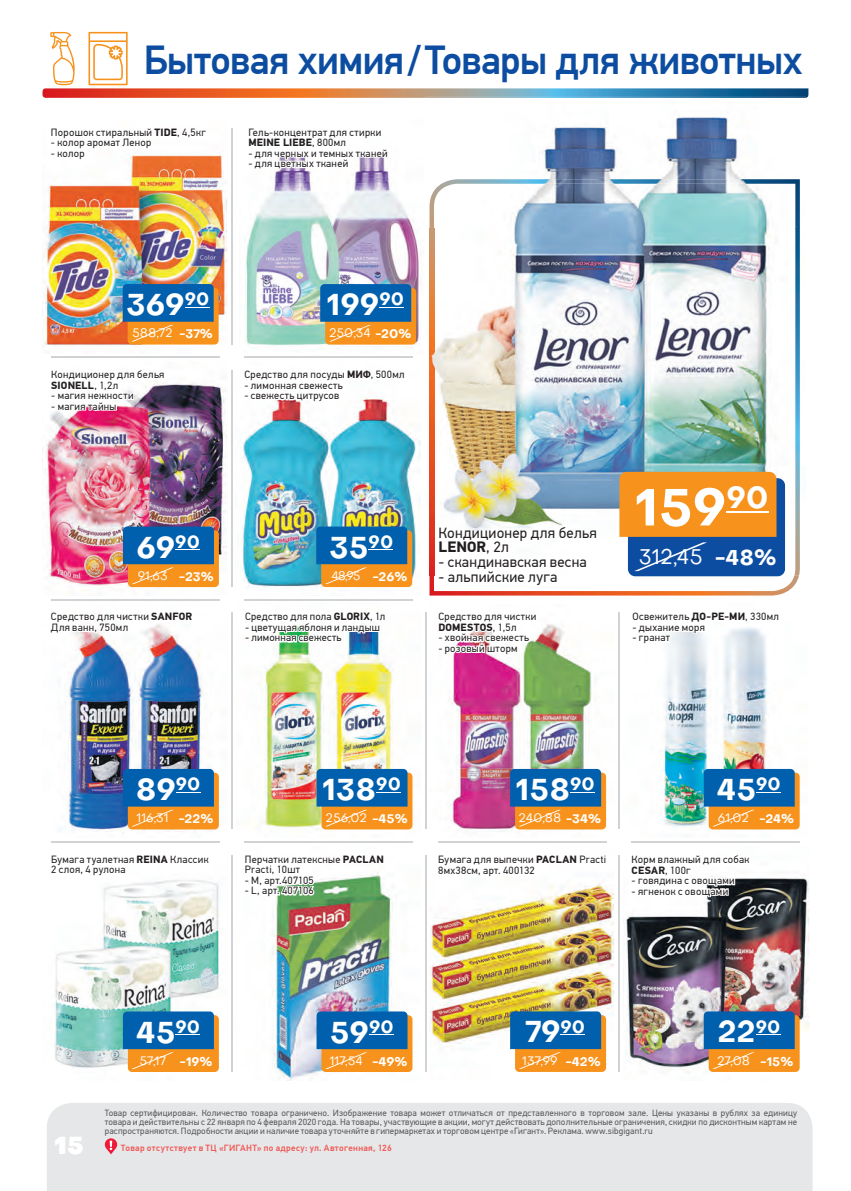
<style>
.page{position:relative;width:851px;height:1191px;background:#fff}
.page>*{position:absolute;margin:0;border:0;box-sizing:border-box;transform-origin:0 0}
.t1{font:700 51.15px "Subjective Serif";color:#fff}
.t2{font:500 40.5px "PF Din Text Pro";letter-spacing:-.015em;color:#0d4da1}
.t3{font:700 29.7px "Subjective Serif";color:#fff}
.t4{font:900 24px "Subjective Serif";color:#fff}
.t5{font:21px "Subjective Serif";color:#fff}
.t6{font:15px/14.5px "PF Din Text Pro";letter-spacing:.02em;color:#231f20}
.t7{font:12.15px "Subjective Serif";color:#fff}
.t8{font:10.5px/10.5px "PF Din Text Pro";letter-spacing:.03em;color:#231f20}
.t9{font:9px/9px "PF Din Text Pro";letter-spacing:.015em;color:#57585a;text-align:justify}
.t10{font:500 9px "PF Din Text Pro";letter-spacing:.035em;color:#f05956}
.s1{font-weight:700}
</style>
<div class="page">
<div style="left:47px;top:1103px;width:765px;height:88px;background:#e6e7e9"></div>
<svg style="left:105px;top:1138px;width:12px;height:16px"></svg>
<svg style="left:43px;top:32px;width:765px;height:66px"></svg>
<hr style="left:231px;top:128px;width:1px;height:216px;background:#d1d2d4">
<hr style="left:51px;top:357px;width:168px;height:1px;background:#d1d2d4">
<hr style="left:244px;top:357px;width:168px;height:1px;background:#d1d2d4">
<hr style="left:51px;top:841px;width:168px;height:1px;background:#d1d2d4">
<hr style="left:244px;top:599px;width:168px;height:1px;background:#d1d2d4">
<hr style="left:244px;top:841px;width:168px;height:1px;background:#d1d2d4">
<hr style="left:631px;top:841px;width:168px;height:1px;background:#d1d2d4">
<hr style="left:231px;top:370px;width:1px;height:217px;background:#d1d2d4">
<hr style="left:231px;top:855px;width:1px;height:217px;background:#d1d2d4">
<hr style="left:231px;top:612px;width:1px;height:217px;background:#d1d2d4">
<hr style="left:425px;top:612px;width:1px;height:217px;background:#d1d2d4">
<hr style="left:425px;top:855px;width:1px;height:217px;background:#d1d2d4">
<hr style="left:618px;top:612px;width:1px;height:217px;background:#d1d2d4">
<hr style="left:618px;top:855px;width:1px;height:217px;background:#d1d2d4">
<img style="left:241px;top:424px;width:180px;height:164px">
<img style="left:261px;top:665px;width:152px;height:165px">
<img style="left:42px;top:152px;width:185px;height:201px">
<img style="left:660px;top:723px;width:140px;height:107px">
<img style="left:623px;top:878px;width:185px;height:195px">
<img style="left:450px;top:624px;width:157px;height:208px">
<img style="left:245px;top:177px;width:176px;height:172px">
<img style="left:54px;top:882px;width:165px;height:186px">
<img style="left:42px;top:382px;width:185px;height:206px">
<img style="left:272px;top:886px;width:141px;height:194px">
<svg style="left:242px;top:397px;width:164px;height:74px"></svg>
<svg style="left:247px;top:156px;width:142px;height:103px"></svg>
<svg style="left:51px;top:842px;width:160px;height:44px"></svg>
<img style="left:261px;top:623px;width:126px;height:100px">
<svg style="left:49px;top:152px;width:159px;height:14px"></svg>
<img style="left:48px;top:382px;width:121px;height:88px">
<svg style="left:244px;top:842px;width:141px;height:56px"></svg>
<svg style="left:665px;top:627px;width:103px;height:96px"></svg>
<img style="left:628px;top:876px;width:124px;height:100px">
<svg style="left:449px;top:624px;width:89px;height:89px"></svg>
<img style="left:429px;top:885px;width:185px;height:183px">
<img style="left:435px;top:842px;width:171px;height:113px">
<hr style="left:438px;top:841px;width:168px;height:1px;background:#d1d2d4">
<svg style="left:316px;top:526px;width:96px;height:61px;background:#627778"></svg>
<img style="left:51px;top:599px;width:168px;height:230px">
<svg style="left:316px;top:769px;width:96px;height:60px;background:#657878"></svg>
<svg style="left:320px;top:284px;width:96px;height:60px;background:#637779"></svg>
<svg style="left:123px;top:1011px;width:96px;height:61px;background:#67797a"></svg>
<svg style="left:510px;top:1011px;width:96px;height:61px;background:#68797a"></svg>
<svg style="left:123px;top:284px;width:95px;height:60px;background:#647476"></svg>
<svg style="left:510px;top:769px;width:96px;height:60px;background:#657578"></svg>
<svg style="left:703px;top:769px;width:96px;height:60px;background:#64787b"></svg>
<svg style="left:123px;top:526px;width:96px;height:61px;background:#667577"></svg>
<svg style="left:316px;top:1011px;width:96px;height:61px;background:#66787b"></svg>
<svg style="left:703px;top:1011px;width:96px;height:61px;background:#667779"></svg>
<img style="left:425px;top:97px;width:380px;height:478px">
<img style="left:429px;top:179px;width:370px;height:50px">
<img style="left:429px;top:228px;width:5px;height:244px">
<img style="left:794px;top:228px;width:5px;height:347px">
<svg style="left:429px;top:472px;width:369px;height:123px"></svg>
<h2 class="t2" style="left:144px;top:36px;width:660px">Бытовая химия / Товары для животных</h2>
<p class="t8" style="left:51px;top:127px;width:156px">Порошок стиральный <span class="s1">TIDE</span>, 4,5кг</p>
<p class="t8" style="left:51px;top:138px;width:102px">- колор аромат Ленор</p>
<p class="t8" style="left:51px;top:148px;width:35px">- колор</p>
<p class="t8" style="left:248px;top:127px;width:135px">Гель-концентрат для стирки<br><span class="s1">MEINE LIEBE</span>, 800мл</p>
<p class="t8" style="left:248px;top:148px;width:141px">- для черных и темных тканей</p>
<p class="t8" style="left:248px;top:158px;width:101px">- для цветных тканей</p>
<h3 class="t3" style="left:126px;top:283px;width:84px">369<sup>90</sup></h3>
<p class="t7" style="left:132px;top:325px;width:82px">588,72 <span class="s1">-37%</span></p>
<p class="t8" style="left:51px;top:369px;width:115px">Кондиционер для белья<br><span class="s1">SIONELL</span>, 1,2л</p>
<p class="t8" style="left:51px;top:390px;width:84px">- магия нежности</p>
<p class="t8" style="left:51px;top:401px;width:67px">- магия тайны</p>
<h3 class="t3" style="left:327px;top:283px;width:79px">199<sup>90</sup></h3>
<p class="t7" style="left:329px;top:325px;width:84px">250,34 <span class="s1">-20%</span></p>
<p class="t8" style="left:244px;top:369px;width:162px">Средство для посуды <span class="s1">МИФ</span>, 500мл</p>
<p class="t8" style="left:244px;top:380px;width:100px">- лимонная свежесть</p>
<p class="t8" style="left:244px;top:390px;width:96px">- свежесть цитрусов</p>
<h3 class="t3" style="left:136px;top:526px;width:65px">69<sup>90</sup></h3>
<p class="t7" style="left:138px;top:567px;width:78px">91,63 <span class="s1">-23%</span></p>
<p class="t8" style="left:51px;top:611px;width:143px">Средство для чистки <span class="s1">SANFOR<br></span>Для ванн, 750мл</p>
<h3 class="t3" style="left:329px;top:525px;width:65px">35<sup>90</sup></h3>
<p class="t7" style="left:331px;top:567px;width:77px">48,95 <span class="s1">-26%</span></p>
<p class="t8" style="left:245px;top:611px;width:142px">Средство для пола <span class="s1">GLORIX</span>, 1л</p>
<p class="t8" style="left:245px;top:622px;width:136px">- цветущая яблоня и ландыш</p>
<p class="t8" style="left:245px;top:632px;width:98px">- лимонная свежесть</p>
<h3 class="t6" style="left:438px;top:525px;width:160px">Кондиционер для белья<br><span class="s1">LENOR</span>, 2л</h3>
<h3 class="t6" style="left:438px;top:555px;width:150px">- скандинавская весна</h3>
<h3 class="t6" style="left:438px;top:569px;width:120px">- альпийские луга</h3>
<p class="t8" style="left:438px;top:611px;width:99px">Средство для чистки<br><span class="s1">DOMESTOS</span>, 1,5л</p>
<p class="t8" style="left:438px;top:632px;width:92px">- хвойная свежесть</p>
<p class="t8" style="left:438px;top:643px;width:81px">- розовый шторм</p>
<h1 class="t1" style="left:634px;top:470px;width:135px">159<sup>90</sup></h1>
<h3 class="t5" style="left:638px;top:542px;width:139px">312,45 <span class="s1">-48%</span></h3>
<p class="t8" style="left:632px;top:611px;width:148px">Освежитель <span class="s1">ДО-РЕ-МИ</span>, 330мл</p>
<p class="t8" style="left:632px;top:622px;width:74px">- дыхание моря</p>
<p class="t8" style="left:632px;top:632px;width:39px">- гранат</p>
<h3 class="t3" style="left:136px;top:768px;width:66px">89<sup>90</sup></h3>
<p class="t7" style="left:137px;top:810px;width:78px">116,31 <span class="s1">-22%</span></p>
<p class="t8" style="left:51px;top:854px;width:159px">Бумага туалетная <span class="s1">REINA</span> Классик<br>2 слоя, 4 рулона</p>
<h3 class="t3" style="left:322px;top:768px;width:80px">138<sup>90</sup></h3>
<p class="t7" style="left:325px;top:810px;width:84px">256,02 <span class="s1">-45%</span></p>
<p class="t8" style="left:245px;top:854px;width:141px">Перчатки латексные <span class="s1">PACLAN<br></span>Practi, 10шт</p>
<p class="t8" style="left:245px;top:875px;width:70px">- M, арт.407105</p>
<p class="t8" style="left:245px;top:885px;width:70px">- L, арт. 407106</p>
<h3 class="t3" style="left:516px;top:768px;width:80px">158<sup>90</sup></h3>
<p class="t7" style="left:518px;top:810px;width:84px">240,88 <span class="s1">-34%</span></p>
<p class="t8" style="left:438px;top:854px;width:169px">Бумага для выпечки <span class="s1">PACLAN</span> Practi<br>8мx38см, арт. 400132</p>
<h3 class="t3" style="left:716px;top:768px;width:65px">45<sup>90</sup></h3>
<p class="t7" style="left:717px;top:810px;width:78px">61,02 <span class="s1">-24%</span></p>
<p class="t8" style="left:631px;top:854px;width:119px">Корм влажный для собак<br><span class="s1">CESAR</span>, 100г</p>
<p class="t8" style="left:631px;top:875px;width:105px">- говядина с овощами</p>
<p class="t8" style="left:631px;top:886px;width:98px">- ягненок с овощами</p>
<h3 class="t3" style="left:136px;top:1010px;width:65px">45<sup>90</sup></h3>
<p class="t7" style="left:139px;top:1052px;width:75px">57,17 <span class="s1">-19%</span></p>
<h3 class="t3" style="left:330px;top:1010px;width:65px">59<sup>90</sup></h3>
<p class="t7" style="left:329px;top:1052px;width:79px">117,54 <span class="s1">-49%</span></p>
<h3 class="t3" style="left:525px;top:1010px;width:61px">79<sup>90</sup></h3>
<p class="t7" style="left:522px;top:1052px;width:80px">137,99 <span class="s1">-42%</span></p>
<h3 class="t3" style="left:717px;top:1010px;width:64px">22<sup>90</sup></h3>
<p class="t7" style="left:717px;top:1052px;width:78px">27,08 <span class="s1">-15%</span></p>
<h3 class="t4" style="left:54px;top:1126px;width:31px">15</h3>
<p class="t9" style="left:105px;top:1108px;width:693px">Товар сертифицирован. Количество товара ограничено. Изображение товара может отличаться от представленного в торговом зале. Цены указаны в рублях за единицу товара и действительны с 22 января по 4 февраля 2020 года. На товары, участвующие в акции, могут действовать дополнительные ограничения, скидки по дисконтным картам не распространяются. Подробности акции и наличие товара уточняйте в гипермаркетах и торговом центре «Гигант». Реклама. www.sibgigant.ru</p>
<p class="t10" style="left:121px;top:1142px;width:272px">Товар отсутствует в ТЦ «ГИГАНТ» по адресу: ул. Автогенная, 126</p>
</div>
